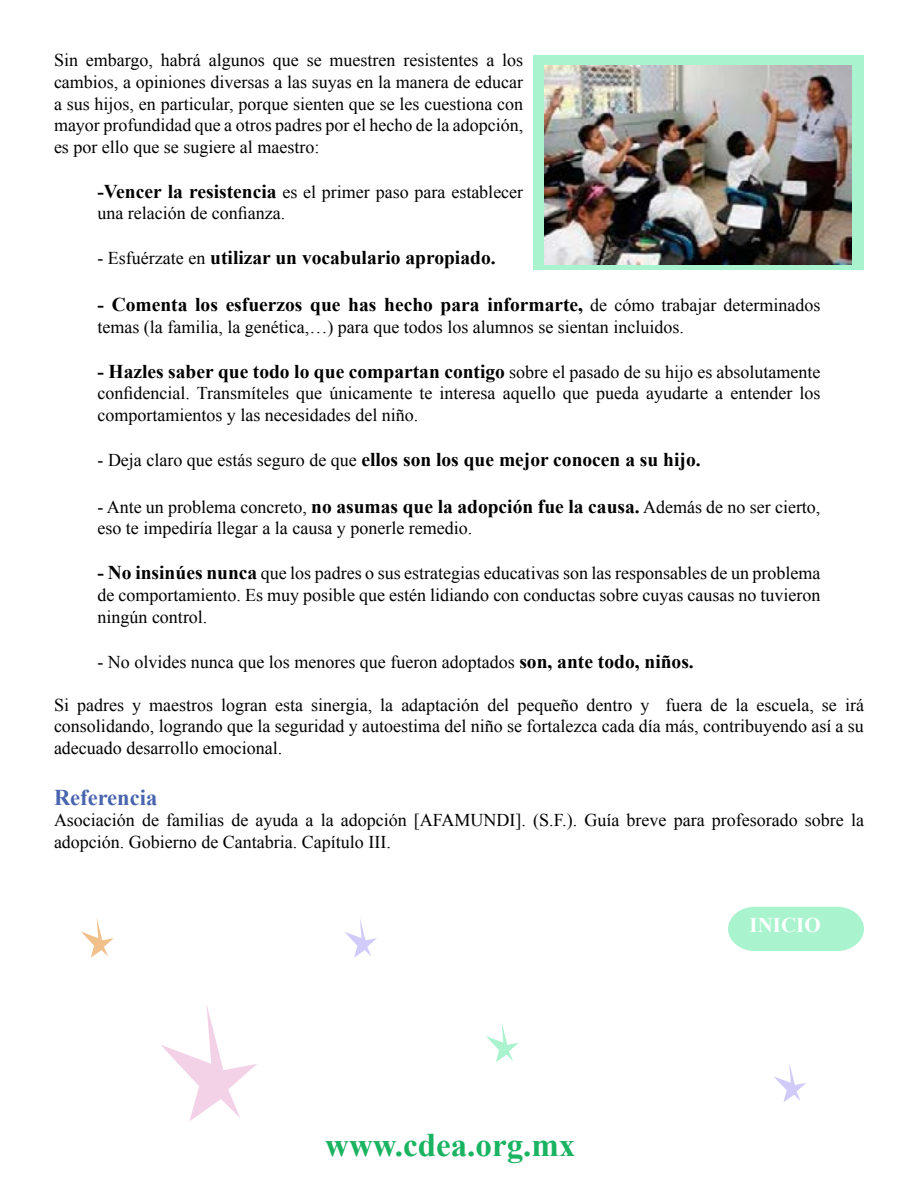
<style>
.page{position:relative;width:918px;height:1188px;background:#fff}
.page>*{position:absolute;margin:0;border:0;box-sizing:border-box;transform-origin:0 0}
.t1{font:700 33px "Times New Roman";color:#19b361}
.t2{font:700 22.5px "Times New Roman";color:#4965af}
.t3{font:700 21px "Times New Roman";color:#feffff}
.t4{font:700 19.5px "Times New Roman";color:#000}
.t5{font:18px/21.6px "Times New Roman";color:#000}
.s1{font-weight:700;font-size:19.5px}
.s2{font-weight:400;font-size:18px}
</style>
<div class="page">
<svg style="left:728px;top:907px;width:136px;height:44px;background:#b0f3d3"></svg>
<div style="left:534px;top:56px;width:330px;height:214px;background:#a9f3cf"></div>
<img style="left:545px;top:65px;width:306px;height:199px">
<svg style="left:486px;top:1023px;width:33px;height:39px"></svg>
<svg style="left:161px;top:1004px;width:96px;height:117px"></svg>
<svg style="left:81px;top:918px;width:33px;height:40px"></svg>
<svg style="left:774px;top:1063px;width:32px;height:39px"></svg>
<svg style="left:345px;top:919px;width:32px;height:39px"></svg>
<p class="t5" style="left:54px;top:49px;width:471px;text-align:justify">Sin embargo, habrá algunos que se muestren resistentes a los cambios, a opiniones diversas a las suyas en la manera de educar a sus hijos, en particular, porque sienten que se les cuestiona con mayor profundidad que a otros padres por el hecho de la adopción, es por ello que se sugiere al maestro:</p>
<p class="t5" style="left:97px;top:181px;width:427px"><span class="s1">-Vencer la resistencia</span> es el primer paso para establecer una relación de confianza.</p>
<p class="t4" style="left:97px;top:244px;width:400px"><span class="s2">- Esfuérzate en</span> utilizar un vocabulario apropiado.</p>
<p class="t4" style="left:97px;top:291px;width:725px">- Comenta los esfuerzos que has hecho para informarte, <span class="s2">de cómo trabajar determinados</span></p>
<p class="t5" style="left:98px;top:316px;width:588px">temas (la familia, la genética,…) para que todos los alumnos se sientan incluidos.</p>
<p class="t4" style="left:98px;top:358px;width:725px">- Hazles saber que todo lo que compartan contigo <span class="s2">sobre el pasado de su hijo es absolutamente</span></p>
<p class="t5" style="left:98px;top:382px;width:725px">confidencial. Transmíteles que únicamente te interesa aquello que pueda ayudarte a entender los comportamientos y las necesidades del niño.</p>
<p class="t4" style="left:98px;top:446px;width:605px"><span class="s2">- Deja claro que estás seguro de que</span> ellos son los que mejor conocen a su hijo.</p>
<p class="t5" style="left:97px;top:496px;width:725px">- Ante un problema concreto, <span class="s1">no asumas que la adopción fue la causa.</span> Además de no ser cierto, eso te impediría llegar a la causa y ponerle remedio.</p>
<p class="t5" style="left:98px;top:562px;width:725px;text-align:justify"><span class="s1">- No insinúes nunca</span> que los padres o sus estrategias educativas son las responsables de un problema de comportamiento. Es muy posible que estén lidiando con conductas sobre cuyas causas no tuvieron ningún control.</p>
<p class="t5" style="left:98px;top:651px;width:598px">- No olvides nunca que los menores que fueron adoptados <span class="s1">son, ante todo, niños.</span></p>
<p class="t5" style="left:54px;top:694px;width:812px;text-align:justify">Si padres y maestros logran esta sinergia, la adaptación del pequeño dentro y fuera de la escuela, se irá consolidando, logrando que la seguridad y autoestima del niño se fortalezca cada día más, contribuyendo así a su adecuado desarrollo emocional.</p>
<p class="t2" style="left:54px;top:782px;width:105px">Referencia</p>
<p class="t5" style="left:54px;top:809px;width:812px">Asociación de familias de ayuda a la adopción [AFAMUNDI]. (S.F.). Guía breve para profesorado sobre la adopción. Gobierno de Cantabria. Capítulo III.</p>
<h1 class="t1" style="left:325px;top:1122px;width:252px">www.cdea.org.mx</h1>
<p class="t3" style="left:750px;top:910px;width:73px">INICIO</p>
</div>
